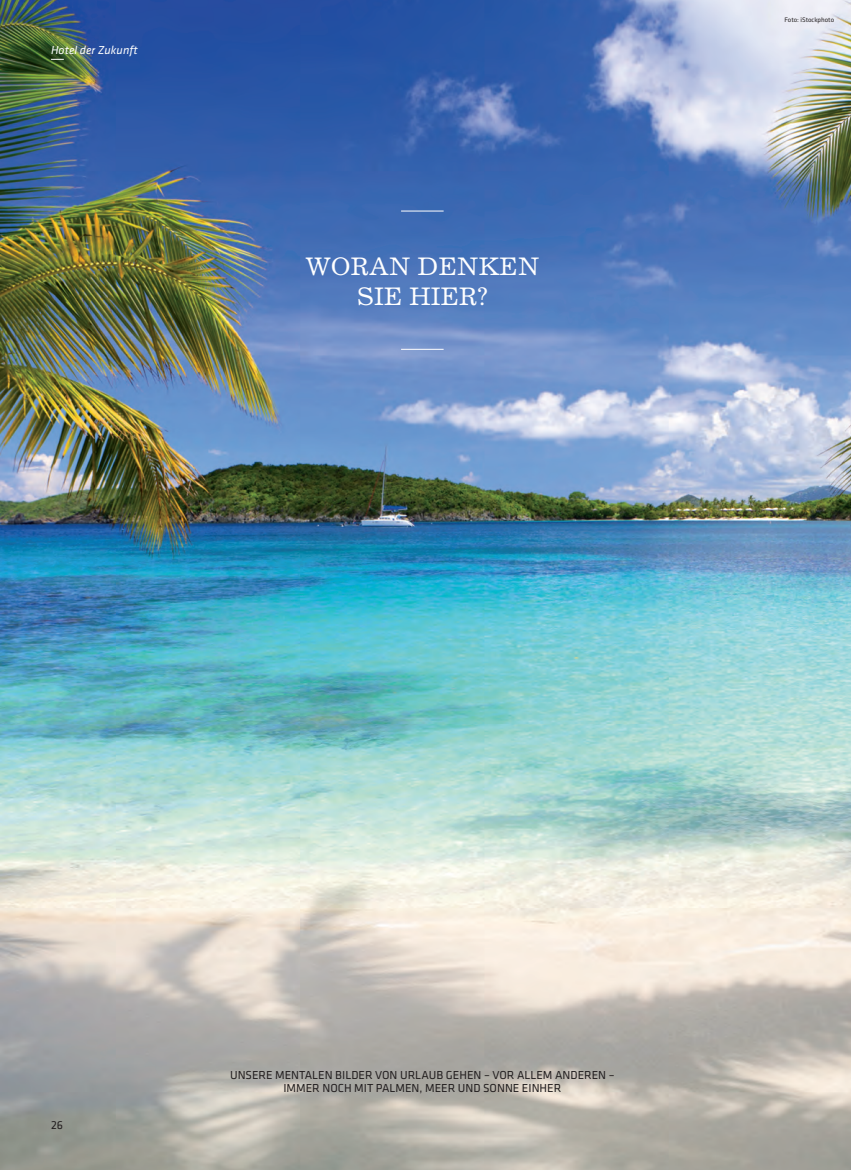
<style>
.page{position:relative;width:851px;height:1170px;background:#fff}
.page>*{position:absolute;margin:0;border:0;box-sizing:border-box;transform-origin:0 0}
.t1{font:25.5px/30.6px "Excelsior";letter-spacing:.22em;color:#fff;text-align:center}
.t2{font:12px "Klavika";color:#231f20}
.t3{font:italic 12px "Klavika";color:#fff}
.t4{font:6.75px "Klavika";color:#231f20}
</style>
<div class="page">
<img style="left:0;top:0;width:850px;height:1169px">
<svg style="left:51px;top:59px;width:13px;height:1px"></svg>
<hr style="left:401px;top:349px;width:42px;height:1px;background:#fff">
<hr style="left:401px;top:210px;width:42px;height:1px;background:#fff">
<p class="t3" style="left:51px;top:43px;width:88px">Hotel der Zukunft</p>
<h1 class="t1" style="left:305px;top:250px;width:235px">WORAN DE NKE N<br>SIE HIER?</h1>
<p class="t4" style="left:784px;top:16px;width:51px">FOTO: ISTOCKPHOTO</p>
<p class="t2" style="left:51px;top:1118px;width:13px">26</p>
<p class="t2" style="left:230px;top:1068px;width:16px">UNSERE</p>
<p class="t2" style="left:275px;top:1068px;width:8px">MENTALEN</p>
<p class="t2" style="left:335px;top:1068px;width:14px">BILDER</p>
<p class="t2" style="left:375px;top:1068px;width:9px">VON</p>
<p class="t2" style="left:400px;top:1068px;width:16px">URLAUB</p>
<p class="t2" style="left:446px;top:1068px;width:8px">GEHEN</p>
<p class="t2" style="left:484px;top:1068px;width:17px">– VOR</p>
<p class="t2" style="left:517px;top:1068px;width:8px">ALLEM</p>
<p class="t2" style="left:555px;top:1068px;width:9px">ANDEREN</p>
<p class="t2" style="left:608px;top:1068px;width:7px">–</p>
<p class="t2" style="left:283px;top:1081px;width:8px">IMMER</p>
<p class="t2" style="left:322px;top:1081px;width:8px">NOCH</p>
<p class="t2" style="left:354px;top:1081px;width:7px">MIT</p>
<p class="t2" style="left:376px;top:1081px;width:15px">PALMEN</p>
<p class="t2" style="left:419px;top:1081px;width:23px">, MEER</p>
<p class="t2" style="left:458px;top:1081px;width:8px">UND</p>
<p class="t2" style="left:483px;top:1081px;width:15px">SONNE</p>
<p class="t2" style="left:522px;top:1081px;width:8px">EINHER</p>
</div>
